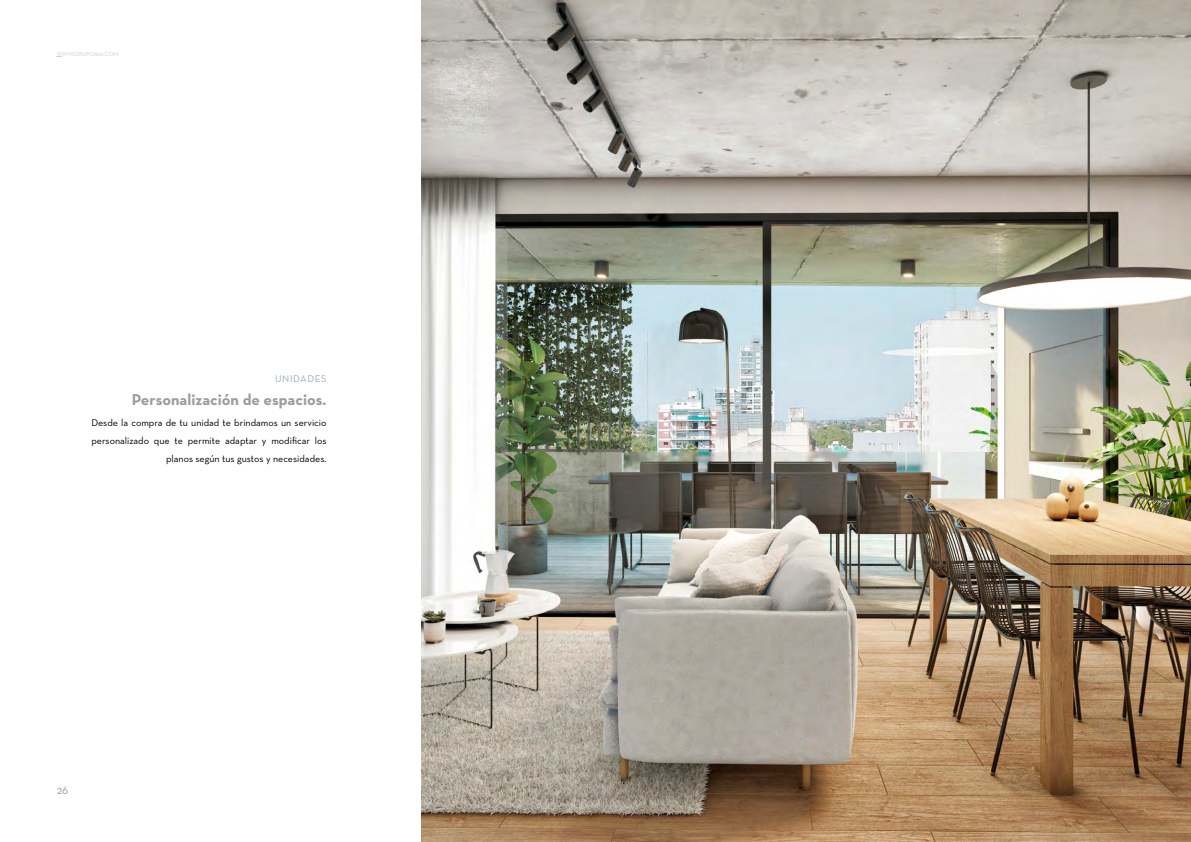
<style>
.page{position:relative;width:1191px;height:842px;background:#fff}
.page>*{position:absolute;margin:0;border:0;box-sizing:border-box;transform-origin:0 0}
.t1{font:700 16px "Neutra Text";color:#9d9d9c}
.t2{font:12px "Neutra Text";color:#9d9d9c}
.t3{font:10px/18px "Neutra Text";color:#000;text-align:right}
.t4{font:10px "Neutra Text";letter-spacing:.06em;color:#96acb9}
.t5{font:6px "Neutra Text";color:#cfcecd}
</style>
<div class="page">
<img style="left:421px;top:0;width:770px;height:842px">
<p class="t5" style="left:57px;top:50px;width:63px">WWW.GRUPO866.COM</p>
<p class="t4" style="left:275px;top:373px;width:53px">UNIDADES</p>
<h1 class="t1" style="left:132px;top:390px;width:196px">Personalización de espacios.</h1>
<p class="t3" style="left:91px;top:413px;width:236px">Desde la compra de tu unidad te brindamos un servicio personalizado que te permite adaptar y modificar los planos según tus gustos y necesidades.</p>
<p class="t2" style="left:57px;top:782px;width:13px">26</p>
</div>
